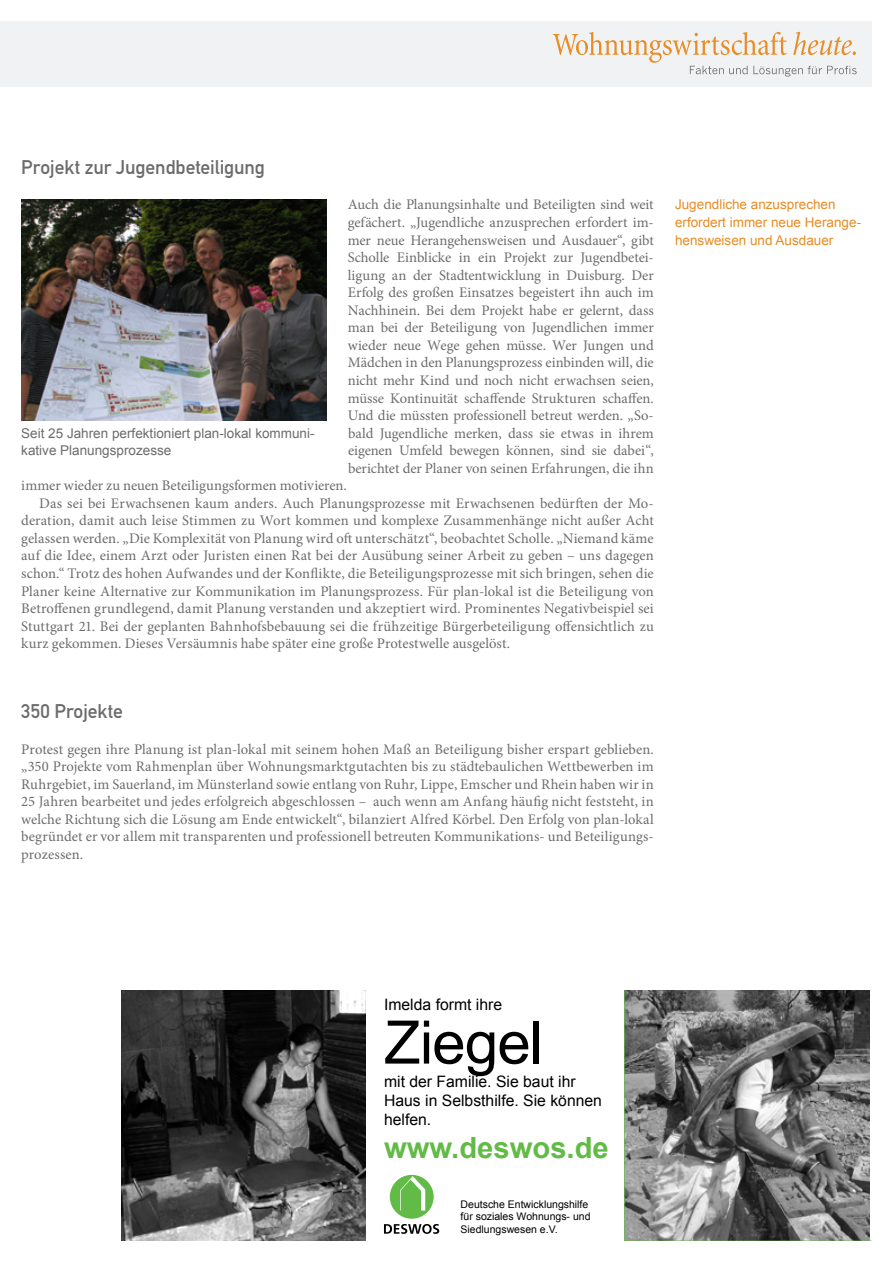
<style>
.page{position:relative;width:893px;height:1263px;background:#fff}
.page>*{position:absolute;margin:0;border:0;box-sizing:border-box;transform-origin:0 0}
.t1{font:60px "Arial";letter-spacing:-.015em;color:#000}
.t2{font:700 29.25px "Arial";color:#62bb46}
.Überschrift_Grau{font:19.5px "DIN Mittelschrift";letter-spacing:-.005em;color:#6c6c6c}
.t3{font:15.75px/18.9px "Arial";color:#000}
.Fließtext_erste_Zeil{font:14.7px/17.5px "Minion Pro";color:#6c6c6c;text-align:justify}
.Fliesstext{font:14.7px/17.5px "Minion Pro";letter-spacing:.005em;color:#6c6c6c;text-align:justify}
.Info{font:13.5px/17.5px "Arial";color:#e88c24}
.Bildunterschrift{font:13.5px/17.5px "Arial";color:#6c6c6c}
.t4{font:10.5px/12.6px "Arial";color:#000}
</style>
<div class="page">
<div style="left:0;top:21px;width:872px;height:66px;background:#f1f2f3"></div>
<svg style="left:553px;top:32px;width:304px;height:45px"></svg>
<img style="left:21px;top:200px;width:305px;height:220px">
<svg style="left:122px;top:990px;width:318px;height:250px"></svg>
<svg style="left:625px;top:990px;width:245px;height:250px;background:#757575"></svg>
<p class="Überschrift_Grau" style="left:21px;top:156px;width:245px">Projekt zur Jugendbeteiligung</p>
<p class="Bildunterschrift" style="left:21px;top:424px;width:295px">Seit 25 Jahren perfektioniert plan-lokal kommuni&shy;kative Planungsprozesse</p>
<p class="Fließtext_erste_Zeil" style="left:348px;top:196px;width:308px">Auch die Planungsinhalte und Beteiligten sind weit gefächert. „Jugendliche anzusprechen erfordert im&shy;mer neue Herangehensweisen und Ausdauer“, gibt Scholle Einblicke in ein Projekt zur Jugendbetei&shy;ligung an der Stadtentwicklung in Duisburg. Der Erfolg des großen Einsatzes begeistert ihn auch im Nachhinein. Bei dem Projekt habe er gelernt, dass man bei der Beteiligung von Jugendlichen immer wieder neue Wege gehen müsse. Wer Jungen und Mädchen in den Planungsprozess einbinden will, die nicht mehr Kind und noch nicht erwachsen seien, müsse Kontinuität schaffende Strukturen schaffen.<br>Und die müssten professionell betreut werden. „So&shy;bald Jugendliche merken, dass sie etwas in ihrem eigenen Umfeld bewegen können, sind sie dabei“, berichtet der Planer von seinen Erfahrungen, die ihn</p>
<p class="Fließtext_erste_Zeil" style="left:21px;top:477px;width:327px">immer wieder zu neuen Beteiligungsformen motivieren.</p>
<p class="Fliesstext" style="left:21px;top:494px;width:634px;text-indent:18px">Das sei bei Erwachsenen kaum anders. Auch Planungsprozesse mit Erwachsenen bedürften der Mo&shy;deration, damit auch leise Stimmen zu Wort kommen und komplexe Zusammenhänge nicht außer Acht gelassen werden. „Die Komplexität von Planung wird oft unterschätzt“, beobachtet Scholle. „Niemand käme auf die Idee, einem Arzt oder Juristen einen Rat bei der Ausübung seiner Arbeit zu geben – uns dagegen schon.“ Trotz des hohen Aufwandes und der Konflikte, die Beteiligungsprozesse mit sich bringen, sehen die Planer keine Alternative zur Kommunikation im Planungsprozess. Für plan-lokal ist die Beteiligung von Betroffenen grundlegend, damit Planung verstanden und akzeptiert wird. Prominentes Negativbeispiel sei Stuttgart 21. Bei der geplanten Bahnhofsbebauung sei die frühzeitige Bürgerbeteiligung offensichtlich zu kurz gekommen. Dieses Versäumnis habe später eine große Protestwelle ausgelöst.</p>
<p class="Überschrift_Grau" style="left:21px;top:700px;width:103px">350 Projekte</p>
<p class="Fließtext_erste_Zeil" style="left:21px;top:740px;width:634px">Protest gegen ihre Planung ist plan-lokal mit seinem hohen Maß an Beteiligung bisher erspart geblieben. „350 Projekte vom Rahmenplan über Wohnungsmarktgutachten bis zu städtebaulichen Wettbewerben im Ruhrgebiet, im Sauerland, im Münsterland sowie entlang von Ruhr, Lippe, Emscher und Rhein haben wir in 25 Jahren bearbeitet und jedes erfolgreich abgeschlossen – auch wenn am Anfang häufig nicht feststeht, in welche Richtung sich die Lösung am Ende entwickelt“, bilanziert Alfred Körbel. Den Erfolg von plan-lokal begründet er vor allem mit transparenten und professionell betreuten Kommunikations- und Beteiligungs&shy;prozessen.</p>
<p class="Info" style="left:675px;top:196px;width:188px">Jugendliche anzusprechen erfordert immer neue Herange&shy;hensweisen und Ausdauer</p>
<p class="t3" style="left:384px;top:995px;width:120px">Imelda formt ihre</p>
<p class="t1" style="left:384px;top:1003px;width:161px">Ziegel</p>
<p class="t3" style="left:384px;top:1072px;width:219px">mit der Familie. Sie baut ihr<br>Haus in Selbsthilfe. Sie können helfen.</p>
<p class="t2" style="left:384px;top:1128px;width:226px">www.deswos.de</p>
<p class="t4" style="left:461px;top:1198px;width:131px">Deutsche Entwicklungshilfe für soziales Wohnungs- und<br>Siedlungswesen e.V.</p>
</div>
